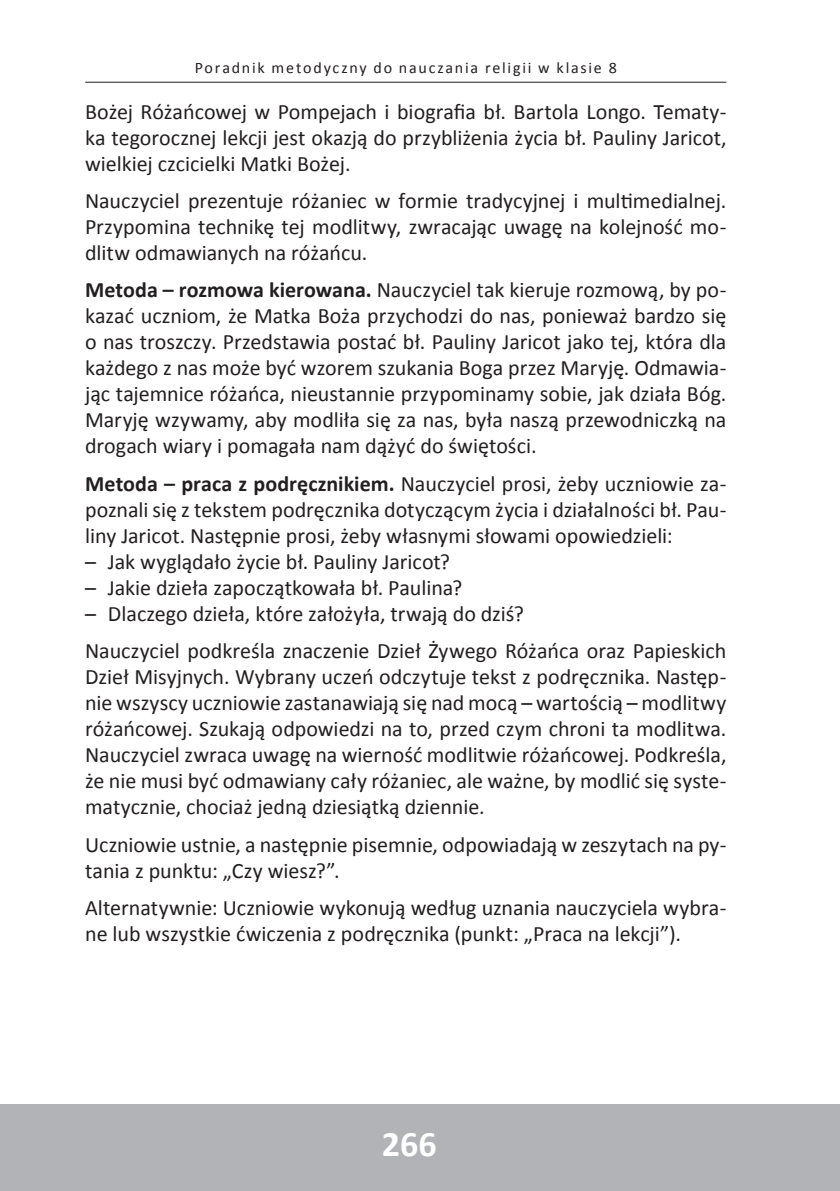
<style>
.page{position:relative;width:840px;height:1191px;background:#fff}
.page>*{position:absolute;margin:0;border:0;box-sizing:border-box;transform-origin:0 0}
.t1{font:700 36px "Calibri";color:#fff}
.t2{font:22px/26px "Calibri";color:#231f20;text-align:justify}
.t3{font:16px "Calibri";letter-spacing:.11em;color:#231f20}
.s1{font-weight:700}
</style>
<div class="page">
<div style="left:0;top:1104px;width:839px;height:87px;background:#b2b3b7"></div>
<hr style="left:85px;top:82px;width:641px;height:1px;background:#231f20">
<p class="t3" style="left:194px;top:58px;width:423px">Poradnik metodyczny do nauczania religii w klasie 8</p>
<p class="t2" style="left:85px;top:98px;width:642px">Bożej Różańcowej w Pompejach i biografia bł. Bartola Longo. Tematy&shy;ka tegorocznej lekcji jest okazją do przybliżenia życia bł. Pauliny Jaricot, wielkiej czcicielki Matki Bożej.</p>
<p class="t2" style="left:85px;top:188px;width:642px">Nauczyciel prezentuje różaniec w formie tradycyjnej i multimedialnej.<br>Przypomina technikę tej modlitwy, zwracając uwagę na kolejność mo&shy;dlitw odmawianych na różańcu.</p>
<p class="t2" style="left:85px;top:277px;width:642px"><span class="s1">Metoda – rozmowa kierowana.</span> Nauczyciel tak kieruje rozmową, by po&shy;kazać uczniom, że Matka Boża przychodzi do nas, ponieważ bardzo się o nas troszczy. Przedstawia postać bł. Pauliny Jaricot jako tej, która dla każdego z nas może być wzorem szukania Boga przez Maryję. Odmawia&shy;jąc tajemnice różańca, nieustannie przypominamy sobie, jak działa Bóg.<br>Maryję wzywamy, aby modliła się za nas, była naszą przewodniczką na drogach wiary i pomagała nam dążyć do świętości.</p>
<p class="t2" style="left:85px;top:470px;width:642px"><span class="s1">Metoda – praca z podręcznikiem.</span> Nauczyciel prosi, żeby uczniowie za&shy;poznali się z tekstem podręcznika dotyczącym życia i działalności bł. Pau&shy;liny Jaricot. Następnie prosi, żeby własnymi słowami opowiedzieli:</p>
<p class="t2" style="left:85px;top:548px;width:366px">– Jak wyglądało życie bł. Pauliny Jaricot?</p>
<p class="t2" style="left:85px;top:574px;width:378px">– Jakie dzieła zapoczątkowała bł. Paulina?</p>
<p class="t2" style="left:85px;top:595px;width:642px;line-height:37.4px">– Dlaczego dzieła, które założyła, trwają do dziś?<br>Nauczyciel podkreśla znaczenie Dzieł Żywego Różańca oraz Papieskich</p>
<p class="t2" style="left:85px;top:664px;width:642px">Dzieł Misyjnych. Wybrany uczeń odczytuje tekst z podręcznika. Następ&shy;nie wszyscy uczniowie zastanawiają się nad mocą – wartością – modlitwy różańcowej. Szukają odpowiedzi na to, przed czym chroni ta modlitwa.<br>Nauczyciel zwraca uwagę na wierność modlitwie różańcowej. Podkreśla, że nie musi być odmawiany cały różaniec, ale ważne, by modlić się syste&shy;matycznie, chociaż jedną dziesiątką dziennie.</p>
<p class="t2" style="left:85px;top:831px;width:642px">Uczniowie ustnie, a następnie pisemnie, odpowiadają w zeszytach na py&shy;tania z punktu: „Czy wiesz?”.</p>
<p class="t2" style="left:85px;top:894px;width:642px">Alternatywnie: Uczniowie wykonują według uznania nauczyciela wybra&shy;ne lub wszystkie ćwiczenia z podręcznika (punkt: „Praca na lekcji”).</p>
<h1 class="t1" style="left:382px;top:1120px;width:56px">266</h1>
</div>
